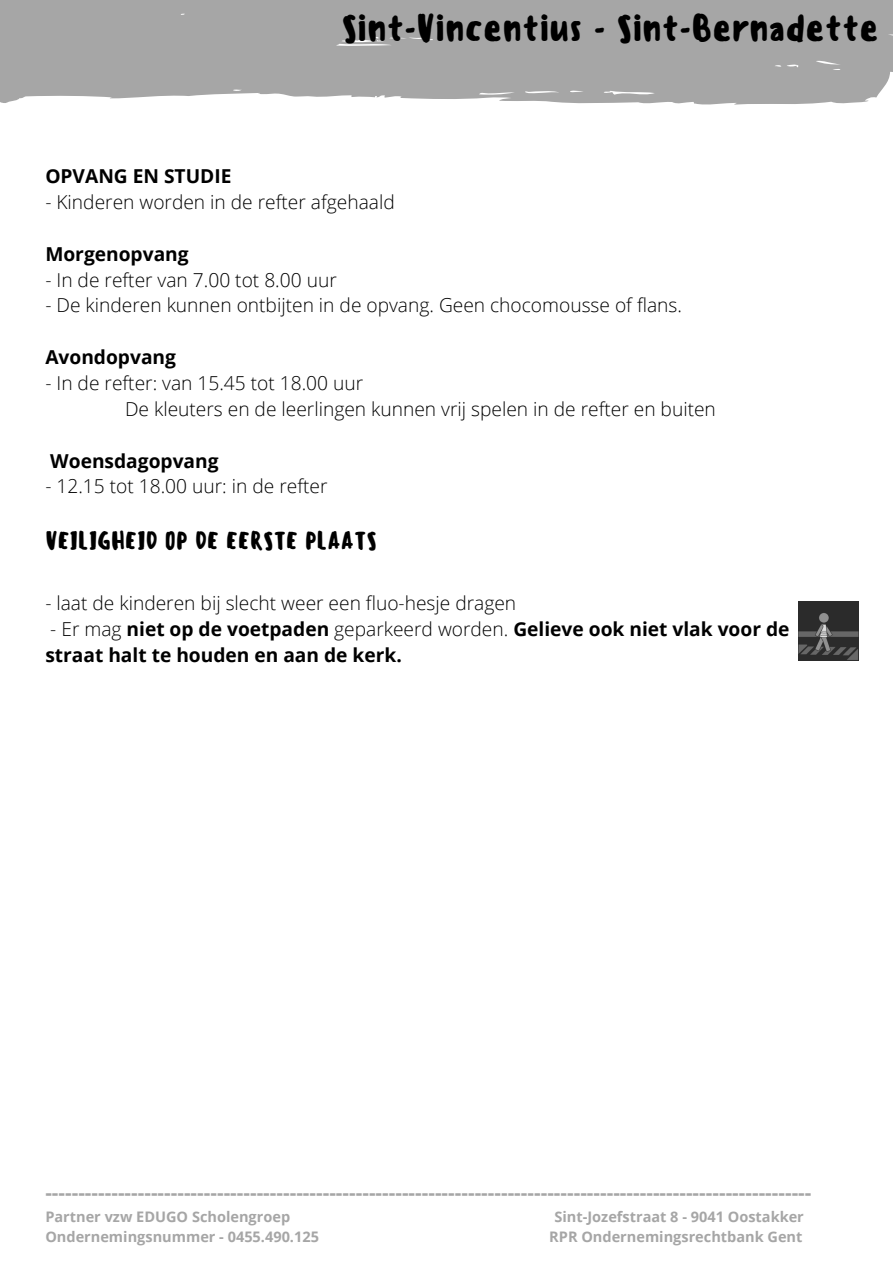
<style>
.page{position:relative;width:893px;height:1264px;background:#fff}
.page>*{position:absolute;margin:0;border:0;box-sizing:border-box;transform-origin:0 0}
.t1{font:500 36px "Sensei";color:#000}
.t2{font:500 23.7px "Sensei";color:#000}
.t3{font:700 20.55px "Open Sans";color:#a6a6a6}
.t4{font:300 19.2px "Open Sans";color:#000}
.t5{font:700 19.2px/25.8px "Open Sans";color:#000}
.t6{font:700 14.55px "Open Sans";color:#a6a6a6}
.s1{font-weight:300}
</style>
<div class="page">
<div style="left:0;top:0;width:892px;height:105px;background:#a6a6a6"></div>
<img style="left:798px;top:601px;width:60px;height:60px">
<p class="t1" style="left:341px;top:7px;width:539px">Sint-Vincentius - Sint-Bernadette</p>
<p class="t5" style="left:45px;top:163px;width:188px">OPVANG EN STUDIE</p>
<p class="t4" style="left:45px;top:188px;width:351px">- Kinderen worden in de refter afgehaald</p>
<p class="t5" style="left:45px;top:240px;width:145px">Morgenopvang</p>
<p class="t4" style="left:45px;top:266px;width:293px">- In de refter van 7.00 tot 8.00 uur</p>
<p class="t4" style="left:45px;top:292px;width:638px">- De kinderen kunnen ontbijten in de opvang. Geen chocomousse of flans.</p>
<p class="t5" style="left:45px;top:344px;width:132px">Avondopvang</p>
<p class="t4" style="left:45px;top:369px;width:319px">- In de refter: van 15.45 tot 18.00 uur</p>
<p class="t4" style="left:125px;top:395px;width:592px">De kleuters en de leerlingen kunnen vrij spelen in de refter en buiten</p>
<p class="t5" style="left:50px;top:447px;width:170px">Woensdagopvang</p>
<p class="t4" style="left:45px;top:473px;width:283px">- 12.15 tot 18.00 uur: in de refter</p>
<p class="t2" style="left:45px;top:526px;width:333px">VEILIGHEID OP DE EERSTE PLAATS</p>
<p class="t4" style="left:45px;top:590px;width:472px">- laat de kinderen bij slecht weer een fluo-hesje dragen</p>
<p class="t5" style="left:45px;top:616px;width:745px"><span class="s1">- Er mag</span> niet op de voetpaden <span class="s1">geparkeerd worden.</span> Gelieve ook niet vlak voor de straat halt te houden en aan de kerk.</p>
<p class="t3" style="left:45px;top:1177px;width:767px">--------------------------------------------------------------------------------------------------------------------</p>
<p class="t6" style="left:45px;top:1206px;width:246px">Partner vzw EDUGO Scholengroep</p>
<p class="t6" style="left:554px;top:1206px;width:251px">Sint-Jozefstraat 8 - 9041 Oostakker</p>
<p class="t6" style="left:45px;top:1226px;width:275px">Ondernemingsnummer - 0455.490.125</p>
<p class="t6" style="left:549px;top:1226px;width:255px">RPR Ondernemingsrechtbank Gent</p>
</div>
